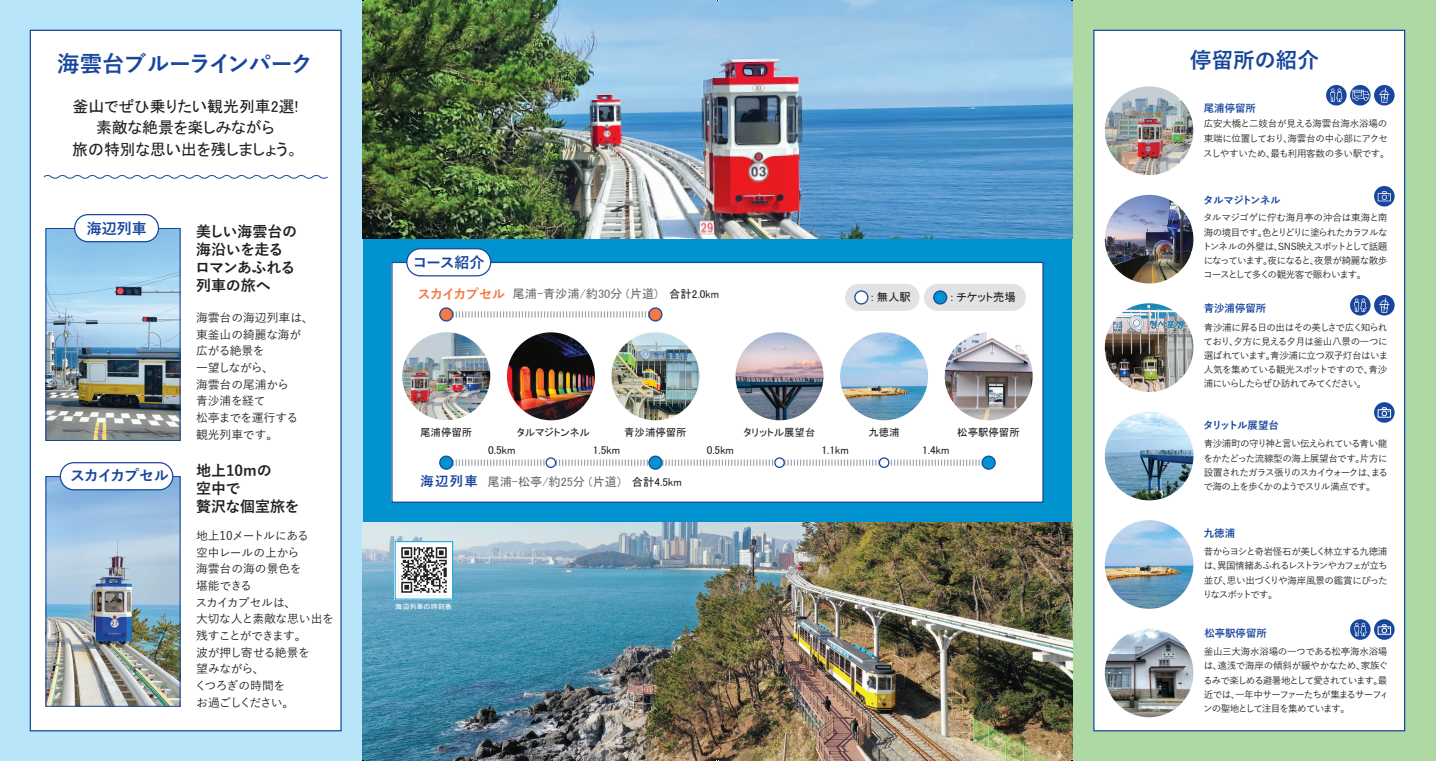
<style>
.page{position:relative;width:1436px;height:761px;background:#fff}
.page>*{position:absolute;margin:0;border:0;box-sizing:border-box;transform-origin:0 0}
.t1{font:700 22.5px "Yu Gothic";letter-spacing:-.04em;color:#18469d}
.t2{font:700 21.5px "Yu Gothic";color:#18469d}
.t3{font:15.88px/21.2px "MS P Gothic";color:#231f20;text-align:center}
.t4{font:700 15px/18px "Yu Gothic";letter-spacing:-.01em;color:#231f20}
.t5{font:700 15px "Yu Gothic";letter-spacing:-.04em;color:#18469d}
.t6{font:700 15px "Yu Gothic";letter-spacing:-.075em;color:#18469d}
.t7{font:12.25px "MS P Gothic";color:#6c6d70}
.t8{font:500 11.75px/16.6px "Yu Gothic";letter-spacing:-.03em;color:#231f20}
.t9{font:500 11.75px/16.6px "Yu Gothic";letter-spacing:-.005em;color:#231f20}
.t10{font:11.38px "MS P Gothic";color:#231f20}
.t11{font:10.38px "MS P Gothic";color:#231f20}
.t12{font:700 10.38px "Yu Gothic";color:#18469d}
.t13{font:700 10.38px "Yu Gothic";letter-spacing:-.055em;color:#18469d}
.t14{font:700 10.38px "Yu Gothic";letter-spacing:-.14em;color:#18469d}
.t15{font:500 9.62px/14.1px "Yu Gothic";letter-spacing:-.07em;color:#231f20;text-align:justify}
.t16{font:500 9.62px/14.9px "Yu Gothic";letter-spacing:-.03em;color:#231f20}
.t17{font:7.12px "MS P Gothic";color:#fff}
.s1{font-family:"Yu Gothic";font-weight:700;font-size:13.38px;color:#f47943}
.s2{font-size:11.38px;color:#231f20}
.s3{font-family:"Yu Gothic";font-weight:700;font-size:13.38px;color:#18469d}
</style>
<div class="page">
<div style="left:363px;top:0;width:708px;height:761px;background:#0093d0"></div>
<div style="left:0;top:0;width:363px;height:761px;background:#b9e5fa"></div>
<div style="left:1071px;top:0;width:364px;height:761px;background:#aed8a4"></div>
<div style="left:30px;top:30px;width:311px;height:701px;background:#fff;border:1px solid #18469d"></div>
<div style="left:1094px;top:30px;width:310px;height:700px;background:#fff"></div>
<div style="left:392px;top:262px;width:650px;height:240px;background:#fff"></div>
<div style="left:391px;top:262px;width:652px;height:241px;border:1px solid #18469d"></div>
<svg style="left:43px;top:175px;width:285px;height:4px"></svg>
<img style="left:48px;top:230px;width:130px;height:209px">
<div style="left:46px;top:228px;width:134px;height:213px;border:1px solid #18469d"></div>
<img style="left:48px;top:478px;width:130px;height:226px">
<img style="left:1104px;top:86px;width:89px;height:89px;border-radius:44px">
<img style="left:1104px;top:303px;width:89px;height:89px;border-radius:44px">
<img style="left:1104px;top:520px;width:89px;height:89px;border-radius:44px">
<img style="left:1104px;top:195px;width:89px;height:88px;border-radius:44px">
<svg style="left:1373px;top:186px;width:21px;height:20px"></svg>
<svg style="left:1377px;top:191px;width:13px;height:10px"></svg>
<img style="left:1104px;top:412px;width:89px;height:88px;border-radius:44px">
<svg style="left:1373px;top:402px;width:21px;height:21px"></svg>
<svg style="left:1380px;top:406px;width:8px;height:10px"></svg>
<img style="left:1104px;top:629px;width:89px;height:88px;border-radius:44px">
<div style="left:75px;top:215px;width:83px;height:27px;background:#fff;border-radius:14px"></div>
<div style="left:74px;top:214px;width:85px;height:28px;border:1px solid #18469d;border-radius:14px"></div>
<div style="left:60px;top:463px;width:113px;height:27px;background:#fff;border-radius:14px"></div>
<div style="left:60px;top:462px;width:113px;height:28px;border:1px solid #18469d;border-radius:14px"></div>
<div style="left:407px;top:249px;width:83px;height:27px;background:#fff;border-radius:14px"></div>
<div style="left:406px;top:248px;width:85px;height:28px;border:1px solid #18469d;border-radius:14px"></div>
<img style="left:363px;top:0;width:708px;height:239px">
<img style="left:363px;top:522px;width:708px;height:239px">
<img style="left:402px;top:332px;width:88px;height:88px;border-radius:44px">
<img style="left:507px;top:332px;width:88px;height:88px;border-radius:44px">
<img style="left:611px;top:332px;width:88px;height:88px;border-radius:44px">
<img style="left:735px;top:332px;width:88px;height:88px;border-radius:44px">
<img style="left:840px;top:332px;width:88px;height:88px;border-radius:44px">
<img style="left:944px;top:332px;width:88px;height:88px;border-radius:44px">
<svg style="left:452px;top:311px;width:197px;height:7px"></svg>
<div style="left:440px;top:308px;width:12px;height:13px;background:#f47943;border-radius:50%"></div>
<div style="left:439px;top:307px;width:14px;height:14px;border:1px solid #18469d;border-radius:50%"></div>
<svg style="left:649px;top:308px;width:13px;height:13px"></svg>
<div style="left:648px;top:307px;width:14px;height:14px;border:1px solid #18469d;border-radius:50%"></div>
<svg style="left:452px;top:459px;width:530px;height:7px"></svg>
<div style="left:440px;top:456px;width:12px;height:13px;background:#0093d0;border-radius:50%"></div>
<div style="left:439px;top:455px;width:14px;height:15px;border:1px solid #18469d;border-radius:50%"></div>
<svg style="left:546px;top:458px;width:9px;height:9px"></svg>
<div style="left:545px;top:457px;width:11px;height:11px;border:1px solid #18469d;border-radius:50%"></div>
<svg style="left:649px;top:456px;width:13px;height:13px"></svg>
<div style="left:648px;top:455px;width:14px;height:15px;border:1px solid #18469d;border-radius:50%"></div>
<div style="left:774px;top:458px;width:10px;height:9px;background:#fff;border-radius:50%"></div>
<div style="left:774px;top:457px;width:10px;height:11px;border:1px solid #18469d;border-radius:50%"></div>
<svg style="left:879px;top:458px;width:9px;height:9px"></svg>
<div style="left:878px;top:457px;width:11px;height:11px;border:1px solid #18469d;border-radius:50%"></div>
<svg style="left:982px;top:456px;width:13px;height:13px"></svg>
<div style="left:981px;top:455px;width:14px;height:15px;border:1px solid #18469d;border-radius:50%"></div>
<div style="left:923px;top:284px;width:102px;height:27px;background:#e1e2e4;border-radius:14px"></div>
<div style="left:845px;top:284px;width:74px;height:27px;background:#e1e2e4;border-radius:14px"></div>
<svg style="left:1373px;top:619px;width:21px;height:21px"></svg>
<div style="left:1377px;top:626px;width:13px;height:9px;border:1px solid #fff"></div>
<svg style="left:1380px;top:623px;width:8px;height:10px"></svg>
<svg style="left:1349px;top:619px;width:21px;height:21px"></svg>
<svg style="left:1325px;top:85px;width:21px;height:21px"></svg>
<svg style="left:1329px;top:88px;width:13px;height:14px"></svg>
<svg style="left:1349px;top:85px;width:21px;height:21px"></svg>
<svg style="left:1373px;top:85px;width:21px;height:21px"></svg>
<svg style="left:1378px;top:88px;width:11px;height:15px"></svg>
<svg style="left:1349px;top:295px;width:21px;height:20px"></svg>
<svg style="left:1353px;top:298px;width:13px;height:14px"></svg>
<svg style="left:1373px;top:295px;width:21px;height:20px"></svg>
<svg style="left:1378px;top:298px;width:11px;height:15px"></svg>
<div style="left:854px;top:291px;width:13px;height:13px;background:#fff;border-radius:50%"></div>
<div style="left:854px;top:290px;width:14px;height:14px;border:1px solid #18469d;border-radius:50%"></div>
<div style="left:933px;top:291px;width:13px;height:13px;background:#0093d0;border-radius:50%"></div>
<div style="left:933px;top:290px;width:14px;height:14px;border:1px solid #18469d;border-radius:50%"></div>
<svg style="left:1354px;top:623px;width:12px;height:13px"></svg>
<svg style="left:1352px;top:90px;width:16px;height:11px"></svg>
<svg style="left:394px;top:541px;width:59px;height:58px"></svg>
<img style="left:399px;top:545px;width:50px;height:50px">
<h1 class="t1" style="left:57px;top:51px;width:257px">海雲台ブルーラインパーク</h1>
<h3 class="t3" style="left:72px;top:96px;width:228px">釜山でぜひ乗りたい観光列車2選!素敵な絶景を楽しみながら<br>旅の特別な思い出を残しましょう。</h3>
<h3 class="t5" style="left:87px;top:220px;width:62px">海辺列車</h3>
<h3 class="t6" style="left:70px;top:467px;width:100px">スカイカプセル</h3>
<h3 class="t4" style="left:195px;top:222px;width:103px">美しい海雲台の海沿いを走るロマンあふれる列車の旅へ</h3>
<p class="t9" style="left:196px;top:308px;width:119px">海雲台の海辺列車は、東釜山の綺麗な海が広がる絶景を<br>一望しながら、<br>海雲台の尾浦から<br>青沙浦を経て<br>松亭までを運行する<br>観光列車です。</p>
<h3 class="t4" style="left:196px;top:462px;width:105px">地上10mの<br>空中で<br>贅沢な個室旅を</h3>
<p class="t8" style="left:195px;top:526px;width:140px">地上10メートルにある<br>空中レールの上から<br>海雲台の海の景色を<br>堪能できる<br>スカイカプセルは、<br>大切な人と素敵な思い出を残すことができます。<br>波が押し寄せる絶景を<br>望みながら、<br>くつろぎの時間を<br>お過ごしください。</p>
<h3 class="t5" style="left:412px;top:254px;width:74px">コース紹介</h3>
<p class="t7" style="left:417px;top:288px;width:303px"><span class="s1">スカイカプセル</span>尾浦-青沙浦/約30分 (片道) <span class="s2">合計2.0km</span></p>
<p class="t10" style="left:871px;top:292px;width:41px">: 無人駅</p>
<p class="t10" style="left:950px;top:292px;width:66px">: チケット売場</p>
<p class="t11" style="left:420px;top:427px;width:54px">尾浦停留所</p>
<p class="t11" style="left:517px;top:427px;width:74px">タルマジトンネル</p>
<p class="t11" style="left:624px;top:427px;width:64px">青沙浦停留所</p>
<p class="t11" style="left:743px;top:427px;width:73px">タリットル展望台</p>
<p class="t11" style="left:868px;top:427px;width:33px">九徳浦</p>
<p class="t11" style="left:957px;top:427px;width:64px">松亭駅停留所</p>
<p class="t10" style="left:488px;top:444px;width:29px">0.5km</p>
<p class="t10" style="left:593px;top:444px;width:29px">1.5km</p>
<p class="t10" style="left:706px;top:444px;width:29px">0.5km</p>
<p class="t10" style="left:821px;top:444px;width:29px">1.1km</p>
<p class="t10" style="left:922px;top:444px;width:29px">1.4km</p>
<p class="t7" style="left:420px;top:475px;width:263px"><span class="s3">海辺列車</span> 尾浦-松亭/約25分 (片道) <span class="s2">合計4.5km</span></p>
<p class="t17" style="left:395px;top:603px;width:58px">海辺列車の時刻表</p>
<h2 class="t2" style="left:1190px;top:48px;width:130px">停留所の紹介</h2>
<p class="t12" style="left:1203px;top:102px;width:54px">尾浦停留所</p>
<p class="t16" style="left:1203px;top:115px;width:188px">広安大橋と二妓台が見える海雲台海水浴場の東端に位置しており、海雲台の中心部にアクセスしやすいため、最も利用客数の多い駅です。</p>
<p class="t13" style="left:1203px;top:194px;width:79px">タルマジトンネル</p>
<p class="t15" style="left:1202px;top:209px;width:186px">タルマジゴゲに佇む海月亭の沖合は東海と南海の境目です。色とりどりに塗られたカラフルなトンネルの外壁は、SNS映えスポットとして話題になっています。夜になると、夜景が綺麗な散歩コースとして多くの観光客で賑わいます。</p>
<p class="t12" style="left:1203px;top:303px;width:64px">青沙浦停留所</p>
<p class="t15" style="left:1203px;top:319px;width:186px">青沙浦に昇る日の出はその美しさで広く知られており、夕方に見える夕月は釜山八景の一つに選ばれています。青沙浦に立つ双子灯台はいま人気を集めている観光スポットですので、青沙浦にいらしたらぜひ訪れてみてください。</p>
<p class="t14" style="left:1203px;top:419px;width:77px">タリットル展望台</p>
<p class="t15" style="left:1203px;top:436px;width:186px">青沙浦町の守り神と言い伝えられている青い龍をかたどった流線型の海上展望台です。片方に設置されたガラス張りのスカイウォークは、まるで海の上を歩くかのようでスリル満点です。</p>
<p class="t12" style="left:1203px;top:527px;width:33px">九徳浦</p>
<p class="t15" style="left:1202px;top:543px;width:186px">昔からヨシと奇岩怪石が美しく林立する九徳浦は、異国情緒あふれるレストランやカフェが立ち並び、思い出づくりや海岸風景の鑑賞にぴったりなスポットです。</p>
<p class="t12" style="left:1204px;top:627px;width:64px">松亭駅停留所</p>
<p class="t15" style="left:1202px;top:643px;width:188px;text-align:left">釜山三大海水浴場の一つである松亭海水浴場は、遠浅で海岸の傾斜が緩やかなため、家族ぐるみで楽しめる避暑地として愛されています。最近では、一年中サーファーたちが集まるサーフィンの聖地として注目を集めています。</p>
</div>
